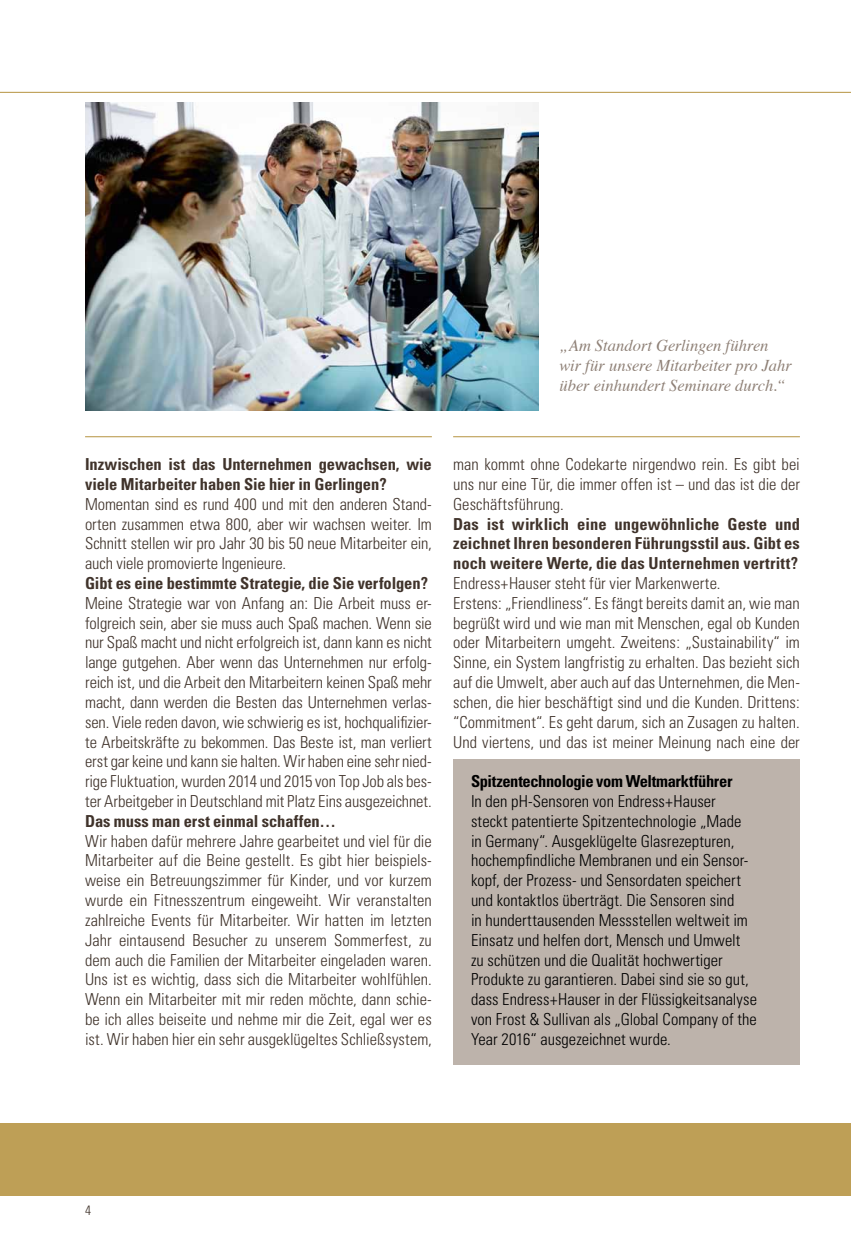
<style>
.page{position:relative;width:851px;height:1234px;background:#fff}
.page>*{position:absolute;margin:0;border:0;box-sizing:border-box;transform-origin:0 0}
.t1{font:300 condensed 16.5px/19.8px "Univers";letter-spacing:-.005em;color:#40332b;text-align:justify}
.t2{font:300 condensed 16.5px/19.8px "Univers";color:#000}
.t3{font:700 condensed 16.5px/19.8px "Univers";letter-spacing:-.005em;color:#40332b}
.t4{font:italic 16.5px/19.8px "Times";color:#8f8177}
.t5{font:700 condensed 16.5px "Univers";letter-spacing:-.03em;color:#000}
.t6{font:300 condensed 13.5px "Univers";color:#40332b}
</style>
<div class="page">
<hr style="left:85px;top:436px;width:347px;height:1px;background:#be9f56">
<hr style="left:453px;top:436px;width:346px;height:1px;background:#be9f56">
<div style="left:0;top:1123px;width:850px;height:72px;background:#be9f56"></div>
<hr style="left:0;top:92px;width:850px;height:1px;background:#be9f56">
<img style="left:85px;top:102px;width:453px;height:308px">
<div style="left:453px;top:758px;width:346px;height:306px;background:#bdb3ab"></div>
<p class="t4" style="left:559px;top:334px;width:234px">„Am Standort Gerlingen führen wir für unsere Mitarbeiter pro Jahr über einhundert Seminare durch.“</p>
<p class="t3" style="left:85px;top:454px;width:348px">Inzwischen ist das Unternehmen gewachsen, wie viele Mitarbeiter haben Sie hier in Gerlingen?</p>
<p class="t1" style="left:85px;top:494px;width:348px">Momentan sind es rund 400 und mit den anderen Stand&shy;orten zusammen etwa 800, aber wir wachsen weiter. Im Schnitt stellen wir pro Jahr 30 bis 50 neue Mitarbeiter ein, auch viele promovierte Ingenieure.</p>
<p class="t3" style="left:85px;top:573px;width:344px">Gibt es eine bestimmte Strategie, die Sie verfolgen?</p>
<p class="t1" style="left:85px;top:593px;width:348px">Meine Strategie war von Anfang an: Die Arbeit muss er&shy;folgreich sein, aber sie muss auch Spaß machen. Wenn sie nur Spaß macht und nicht erfolgreich ist, dann kann es nicht lange gutgehen. Aber wenn das Unternehmen nur erfolg&shy;reich ist, und die Arbeit den Mitarbeitern keinen Spaß mehr macht, dann werden die Besten das Unternehmen verlas&shy;sen. Viele reden davon, wie schwierig es ist, hochqualifizier&shy;te Arbeitskräfte zu bekommen. Das Beste ist, man verliert erst gar keine und kann sie halten. Wir haben eine sehr nied&shy;rige Fluktuation, wurden 2014 und 2015 von Top Job als bes&shy;ter Arbeitgeber in Deutschland mit Platz Eins ausgezeichnet.</p>
<p class="t3" style="left:85px;top:810px;width:252px">Das muss man erst einmal schaffen…</p>
<p class="t1" style="left:85px;top:830px;width:348px">Wir haben dafür mehrere Jahre gearbeitet und viel für die Mitarbeiter auf die Beine gestellt. Es gibt hier beispiels&shy;weise ein Betreuungszimmer für Kinder, und vor kurzem wurde ein Fitnesszentrum eingeweiht. Wir veranstalten zahlreiche Events für Mitarbeiter. Wir hatten im letzten Jahr eintausend Besucher zu unserem Sommerfest, zu dem auch die Familien der Mitarbeiter eingeladen waren.<br>Uns ist es wichtig, dass sich die Mitarbeiter wohlfühlen.<br>Wenn ein Mitarbeiter mit mir reden möchte, dann schie&shy;be ich alles beiseite und nehme mir die Zeit, egal wer es ist. Wir haben hier ein sehr ausgeklügeltes Schließsystem,</p>
<p class="t1" style="left:453px;top:454px;width:348px">man kommt ohne Codekarte nirgendwo rein. Es gibt bei uns nur eine Tür, die immer offen ist – und das ist die der Geschäftsführung.</p>
<p class="t3" style="left:453px;top:513px;width:348px;text-align:justify">Das ist wirklich eine ungewöhnliche Geste und zeichnet Ihren besonderen Führungsstil aus. Gibt es noch weitere Werte, die das Unternehmen vertritt?</p>
<p class="t1" style="left:453px;top:573px;width:348px;text-align:left">Endress+Hauser steht für vier Markenwerte.<br>Erstens: „Friendliness“. Es fängt bereits damit an, wie man begrüßt wird und wie man mit Menschen, egal ob Kunden oder Mitarbeitern umgeht. Zweitens: „Sustainability“ im Sinne, ein System langfristig zu erhalten. Das bezieht sich auf die Umwelt, aber auch auf das Unternehmen, die Men&shy;schen, die hier beschäftigt sind und die Kunden. Drittens: “Commitment“. Es geht darum, sich an Zusagen zu halten.<br>Und viertens, und das ist meiner Meinung nach eine der</p>
<p class="t5" style="left:471px;top:771px;width:263px">Spitzentechnologie vom Weltmarktführer</p>
<p class="t2" style="left:471px;top:791px;width:287px">In den pH-Sensoren von Endress+Hauser<br>steckt patentierte Spitzentechnologie „Made<br>in Germany“. Ausgeklügelte Glasrezepturen, hochempfindliche Membranen und ein Sensor&shy;kopf, der Prozess- und Sensordaten speichert und kontaktlos überträgt. Die Sensoren sind<br>in hunderttausenden Messstellen weltweit im Einsatz und helfen dort, Mensch und Umwelt zu schützen und die Qualität hochwertiger Produkte zu garantieren. Dabei sind sie so gut, dass Endress+Hauser in der Flüssigkeitsanalyse von Frost &amp; Sullivan als „Global Company of the Year 2016“ ausgezeichnet wurde.</p>
<p class="t6" style="left:85px;top:1201px;width:7px">4</p>
</div>
